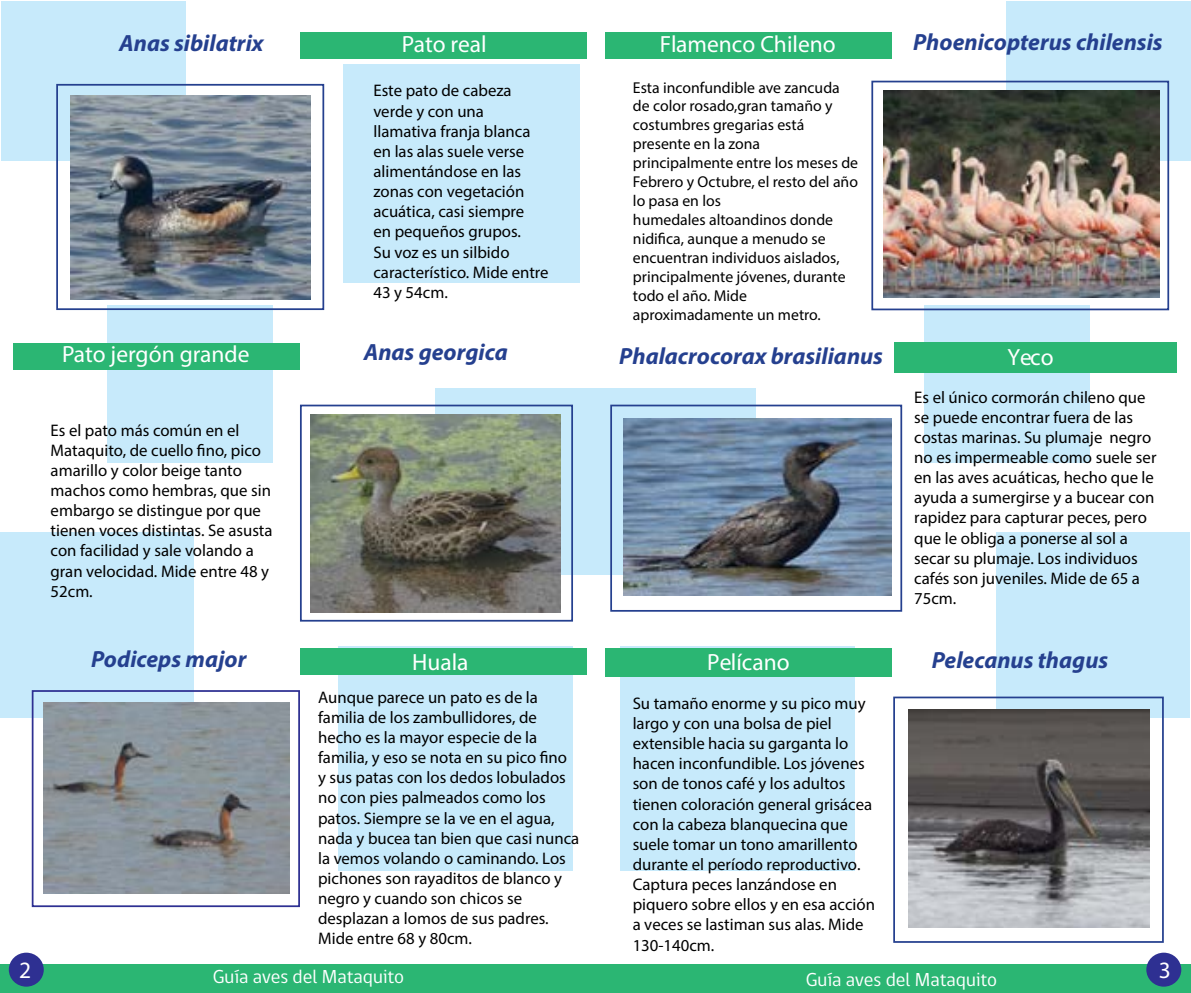
<style>
.page{position:relative;width:1191px;height:993px;background:#fff}
.page>*{position:absolute;margin:0;border:0;box-sizing:border-box;transform-origin:0 0}
.t1{font:italic 700 23.45px "Myriad Pro";color:#25408f}
.t2{font:23.45px "Myriad Pro";color:#fff}
.t3{font:19.25px "gob CL";color:#fff}
.t4{font:16.8px/20.1px "Myriad Pro";color:#000}
.t5{font:15.75px/18.9px "Myriad Pro";color:#000}
</style>
<div class="page">
<div style="left:0;top:964px;width:1191px;height:28px;background:#2bb673"></div>
<div style="left:9px;top:952px;width:35px;height:34px;background:#2e3092;border-radius:50%"></div>
<div style="left:343px;top:64px;width:237px;height:218px;background:#c7eafb"></div>
<div style="left:1px;top:1px;width:184px;height:159px;background:#c7eafb"></div>
<div style="left:435px;top:388px;width:160px;height:187px;background:#c7eafb"></div>
<div style="left:108px;top:305px;width:165px;height:157px;background:#c7eafb"></div>
<div style="left:1px;top:532px;width:193px;height:185px;background:#c7eafb"></div>
<div style="left:338px;top:646px;width:235px;height:224px;background:#c7eafb"></div>
<div style="left:1146px;top:952px;width:35px;height:34px;background:#2e3092;border-radius:50%"></div>
<div style="left:1006px;top:1px;width:185px;height:159px;background:#c7eafb"></div>
<div style="left:595px;top:388px;width:160px;height:187px;background:#c7eafb"></div>
<div style="left:923px;top:305px;width:166px;height:157px;background:#c7eafb"></div>
<div style="left:996px;top:532px;width:193px;height:185px;background:#c7eafb"></div>
<div style="left:620px;top:646px;width:235px;height:224px;background:#c7eafb"></div>
<div style="left:605px;top:32px;width:287px;height:27px;background:#2bb673"></div>
<div style="left:894px;top:343px;width:282px;height:30px;background:#2bb673"></div>
<div style="left:605px;top:648px;width:287px;height:29px;background:#2bb673"></div>
<img style="left:908px;top:709px;width:241px;height:218px">
<img style="left:624px;top:418px;width:267px;height:177px">
<div style="left:300px;top:32px;width:286px;height:27px;background:#2bb673"></div>
<div style="left:14px;top:343px;width:286px;height:26px;background:#2bb673"></div>
<div style="left:300px;top:648px;width:286px;height:26px;background:#2bb673"></div>
<img style="left:71px;top:95px;width:239px;height:204px">
<div style="left:56px;top:84px;width:268px;height:226px;border:2px solid #25408f"></div>
<img style="left:311px;top:414px;width:249px;height:198px">
<div style="left:300px;top:404px;width:273px;height:217px;border:2px solid #25408f"></div>
<img style="left:44px;top:702px;width:246px;height:191px">
<div style="left:32px;top:690px;width:268px;height:216px;border:2px solid #2e3092"></div>
<img style="left:883px;top:91px;width:276px;height:207px">
<div style="left:871px;top:81px;width:298px;height:229px;border:2px solid #25408f"></div>
<div style="left:610px;top:404px;width:292px;height:207px;border:2px solid #25408f"></div>
<div style="left:893px;top:696px;width:270px;height:246px;border:2px solid #25408f"></div>
<h1 class="t1" style="left:119px;top:28px;width:146px">Anas sibilatrix</h1>
<h1 class="t2" style="left:402px;top:30px;width:86px">Pato real</h1>
<p class="t4" style="left:373px;top:80px;width:177px">Este pato de cabeza verde y con una llamativa franja blanca en las alas suele verse alimentándose en las zonas con vegetación acuática, casi siempre<br>en pequeños grupos.<br>Su voz es un silbido característico. Mide entre<br>43 y 54cm.</p>
<h1 class="t2" style="left:62px;top:340px;width:189px">Pato jergón grande</h1>
<h1 class="t1" style="left:364px;top:337px;width:145px">Anas georgica</h1>
<p class="t4" style="left:51px;top:419px;width:223px">Es el pato más común en el<br>Mataquito, de cuello fino, pico amarillo y color beige tanto machos como hembras, que sin embargo se distingue por que tienen voces distintas. Se asusta con facilidad y sale volando a gran velocidad. Mide entre 48 y<br>52cm.</p>
<h1 class="t1" style="left:91px;top:643px;width:157px">Podiceps major</h1>
<h1 class="t2" style="left:412px;top:647px;width:58px">Huala</h1>
<p class="t4" style="left:318px;top:686px;width:263px">Aunque parece un pato es de la familia de los zambullidores, de hecho es la mayor especie de la familia, y eso se nota en su pico fino<br>y sus patas con los dedos lobulados no con pies palmeados como los patos. Siempre se la ve en el agua, nada y bucea tan bien que casi nunca la vemos volando o caminando. Los pichones son rayaditos de blanco y negro y cuando son chicos se desplazan a lomos de sus padres.<br>Mide entre 68 y 80cm.</p>
<h1 class="t2" style="left:659px;top:29px;width:178px">Flamenco Chileno</h1>
<p class="t5" style="left:633px;top:77px;width:227px">Esta inconfundible ave zancuda de color rosado,gran tamaño y costumbres gregarias está presente en la zona principalmente entre los meses de<br>Febrero y Octubre, el resto del año lo pasa en los<br>humedales altoandinos donde nidifica, aunque a menudo se encuentran individuos aislados, principalmente jóvenes, durante todo el año. Mide aproximadamente un metro.</p>
<h1 class="t1" style="left:619px;top:341px;width:265px">Phalacrocorax brasilianus</h1>
<h1 class="t2" style="left:707px;top:647px;width:84px">Pelícano</h1>
<p class="t4" style="left:632px;top:692px;width:244px">Su tamaño enorme y su pico muy largo y con una bolsa de piel extensible hacia su garganta lo hacen inconfundible. Los jóvenes son de tonos café y los adultos tienen coloración general grisácea con la cabeza blanquecina que suele tomar un tono amarillento durante el período reproductivo.<br>Captura peces lanzándose en piquero sobre ellos y en esa acción a veces se lastiman sus alas. Mide<br>130-140cm.</p>
<h1 class="t1" style="left:913px;top:27px;width:251px">Phoenicopterus chilensis</h1>
<h1 class="t2" style="left:1007px;top:342px;width:48px">Yeco</h1>
<p class="t4" style="left:914px;top:386px;width:244px">Es el único cormorán chileno que se puede encontrar fuera de las costas marinas. Su plumaje negro no es impermeable como suele ser en las aves acuáticas, hecho que le ayuda a sumergirse y a bucear con rapidez para capturar peces, pero que le obliga a ponerse al sol a secar su plumaje. Los individuos cafés son juveniles. Mide de 65 a<br>75cm.</p>
<h1 class="t1" style="left:931px;top:644px;width:178px">Pelecanus thagus</h1>
<h1 class="t2" style="left:19px;top:954px;width:14px">2</h1>
<h1 class="t2" style="left:1158px;top:954px;width:14px">3</h1>
<p class="t3" style="left:213px;top:963px;width:193px">Guía aves del Mataquito</p>
<p class="t3" style="left:806px;top:965px;width:193px">Guía aves del Mataquito</p>
</div>
